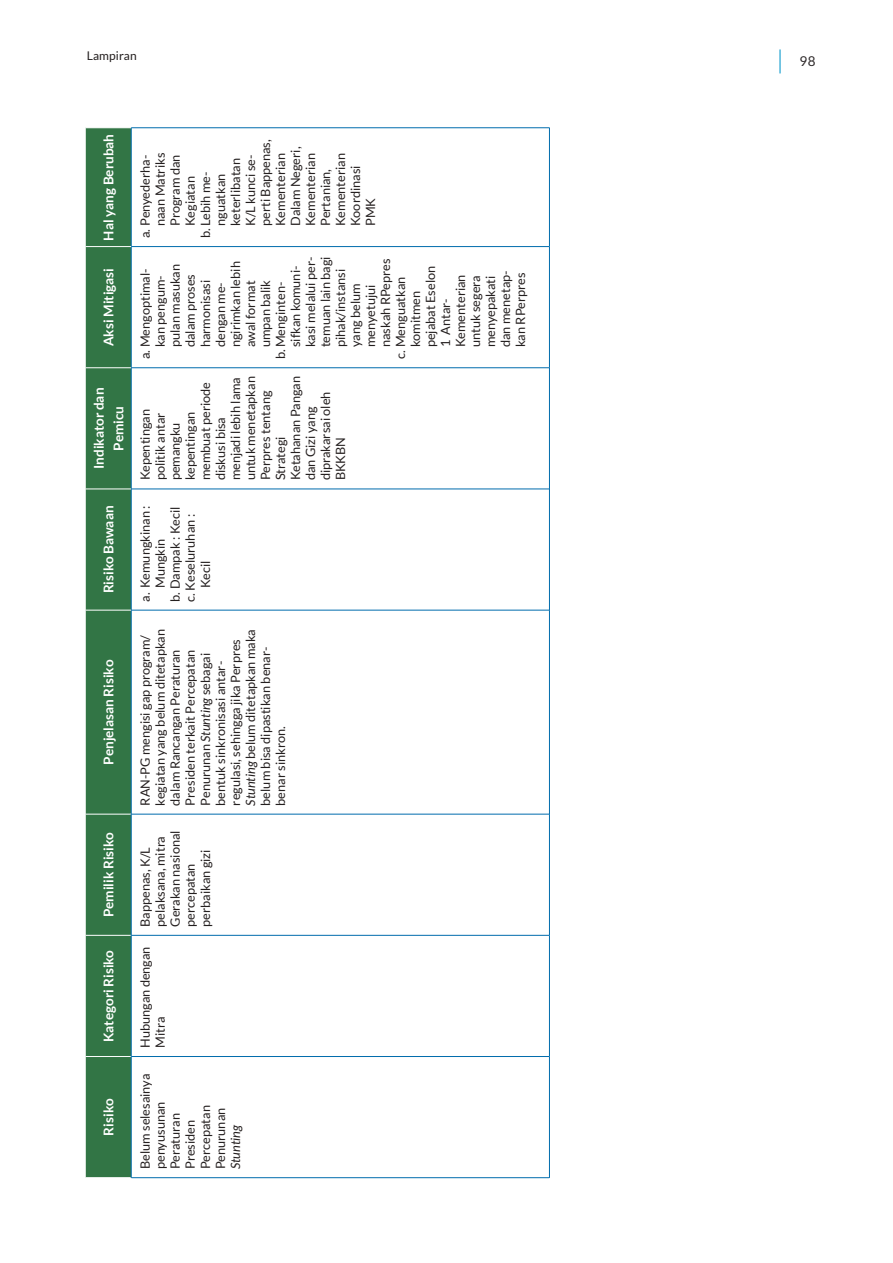
<style>
.page{position:relative;width:893px;height:1263px;background:#fff}
.page>*{position:absolute;margin:0;border:0;box-sizing:border-box;transform-origin:0 0}
.t1{font:700 13.5px/19.5px "Lato";color:#fff;text-align:center}
.t2{font:13.5px "Lato";color:#2e292a}
.t3{font:12.75px/15px "Lato";color:#241f1f}
.t4{font:italic 12.75px "Lato";color:#241f1f}
.t5{font:12px "Lato";letter-spacing:.01em;color:#241f1f}
.s1{font-style:italic}
</style>
<div class="page">
<hr style="left:779px;top:49px;width:2px;height:24px;background:#4eb5da">
<div style="left:86px;top:128px;width:45px;height:1049px;background:#327545"></div>
<hr style="left:131px;top:935px;width:418px;height:1px;background:#006cad">
<hr style="left:131px;top:610px;width:1px;height:204px;background:#006cad">
<hr style="left:131px;top:814px;width:418px;height:1px;background:#006cad">
<hr style="left:131px;top:489px;width:1px;height:121px;background:#006cad">
<hr style="left:131px;top:610px;width:418px;height:1px;background:#006cad">
<hr style="left:131px;top:368px;width:1px;height:121px;background:#006cad">
<hr style="left:131px;top:489px;width:418px;height:1px;background:#006cad">
<hr style="left:131px;top:247px;width:1px;height:121px;background:#006cad">
<hr style="left:131px;top:367px;width:418px;height:1px;background:#006cad">
<hr style="left:131px;top:128px;width:1px;height:119px;background:#006cad">
<hr style="left:131px;top:246px;width:418px;height:1px;background:#006cad">
<hr style="left:131px;top:127px;width:418px;height:1px;background:#006cad">
<hr style="left:549px;top:610px;width:1px;height:204px;background:#006cad">
<hr style="left:549px;top:489px;width:1px;height:121px;background:#006cad">
<hr style="left:549px;top:368px;width:1px;height:121px;background:#006cad">
<hr style="left:549px;top:247px;width:1px;height:121px;background:#006cad">
<hr style="left:549px;top:128px;width:1px;height:119px;background:#006cad">
<hr style="left:85px;top:1056px;width:46px;height:1px;background:#fff">
<hr style="left:85px;top:935px;width:46px;height:1px;background:#fff">
<hr style="left:85px;top:814px;width:46px;height:1px;background:#fff">
<hr style="left:85px;top:610px;width:46px;height:1px;background:#fff">
<hr style="left:85px;top:489px;width:46px;height:1px;background:#fff">
<hr style="left:85px;top:367px;width:46px;height:1px;background:#fff">
<hr style="left:85px;top:246px;width:46px;height:1px;background:#fff">
<hr style="left:131px;top:935px;width:1px;height:121px;background:#006cad">
<hr style="left:131px;top:814px;width:1px;height:121px;background:#006cad">
<hr style="left:549px;top:935px;width:1px;height:121px;background:#006cad">
<hr style="left:549px;top:814px;width:1px;height:121px;background:#006cad">
<hr style="left:131px;top:1056px;width:1px;height:122px;background:#006cad">
<hr style="left:131px;top:1177px;width:418px;height:1px;background:#006cad">
<hr style="left:131px;top:1056px;width:418px;height:1px;background:#006cad">
<hr style="left:549px;top:1056px;width:1px;height:122px;background:#006cad">
<p class="t5" style="left:87px;top:49px;width:52px">Lampiran</p>
<p class="t1" style="left:99px;top:240px;width:108px;rotate:-90deg">Hal yang Berubah</p>
<p class="t1" style="left:99px;top:346px;width:79px;rotate:-90deg">Aksi Mitigasi</p>
<p class="t1" style="left:89px;top:469px;width:83px;rotate:-90deg">Indikator dan<br>Pemicu</p>
<p class="t1" style="left:99px;top:593px;width:89px;rotate:-90deg">Risiko Bawaan</p>
<p class="t1" style="left:99px;top:764px;width:106px;rotate:-90deg">Penjelasan Risiko</p>
<p class="t1" style="left:99px;top:917px;width:86px;rotate:-90deg">Pemilik Risiko</p>
<p class="t1" style="left:99px;top:1042px;width:94px;rotate:-90deg">Kategori Risiko</p>
<p class="t1" style="left:99px;top:1135px;width:38px;rotate:-90deg">Risiko</p>
<p class="t3" style="left:258px;top:226px;width:88px;rotate:-90deg">perti Bappenas,</p>
<p class="t3" style="left:273px;top:226px;width:74px;rotate:-90deg">Kementerian</p>
<p class="t3" style="left:288px;top:226px;width:81px;rotate:-90deg">Dalam Negeri,</p>
<p class="t3" style="left:303px;top:226px;width:74px;rotate:-90deg">Kementerian</p>
<p class="t3" style="left:138px;top:238px;width:85px;rotate:-90deg">a. Penyederha-</p>
<p class="t3" style="left:153px;top:226px;width:75px;rotate:-90deg">naan Matriks</p>
<p class="t3" style="left:168px;top:226px;width:73px;rotate:-90deg">Program dan</p>
<p class="t3" style="left:333px;top:226px;width:74px;rotate:-90deg">Kementerian</p>
<p class="t3" style="left:228px;top:226px;width:69px;rotate:-90deg">keterlibatan</p>
<p class="t3" style="left:243px;top:226px;width:72px;rotate:-90deg">K/L kunci se-</p>
<p class="t3" style="left:348px;top:226px;width:62px;rotate:-90deg">Koordinasi</p>
<p class="t3" style="left:318px;top:226px;width:59px;rotate:-90deg">Pertanian,</p>
<p class="t3" style="left:183px;top:226px;width:51px;rotate:-90deg">Kegiatan</p>
<p class="t3" style="left:198px;top:238px;width:67px;rotate:-90deg">b. Lebih me-</p>
<p class="t3" style="left:213px;top:226px;width:54px;rotate:-90deg">nguatkan</p>
<p class="t3" style="left:363px;top:226px;width:30px;rotate:-90deg">PMK</p>
<p class="t3" style="left:288px;top:347px;width:83px;rotate:-90deg">sifkan komuni-</p>
<p class="t3" style="left:303px;top:347px;width:92px;rotate:-90deg">kasi melalui per-</p>
<p class="t3" style="left:318px;top:347px;width:92px;rotate:-90deg">temuan lain bagi</p>
<p class="t3" style="left:378px;top:347px;width:90px;rotate:-90deg">naskah RPepres</p>
<p class="t3" style="left:228px;top:347px;width:87px;rotate:-90deg">ngirimkan lebih</p>
<p class="t3" style="left:138px;top:359px;width:92px;rotate:-90deg">a. Mengoptimal-</p>
<p class="t3" style="left:153px;top:347px;width:73px;rotate:-90deg">kan pengum-</p>
<p class="t3" style="left:168px;top:347px;width:85px;rotate:-90deg">pulan masukan</p>
<p class="t3" style="left:183px;top:347px;width:75px;rotate:-90deg">dalam proses</p>
<p class="t3" style="left:198px;top:347px;width:69px;rotate:-90deg">harmonisasi</p>
<p class="t3" style="left:213px;top:347px;width:65px;rotate:-90deg">dengan me-</p>
<p class="t3" style="left:423px;top:347px;width:83px;rotate:-90deg">pejabat Eselon</p>
<p class="t3" style="left:333px;top:347px;width:80px;rotate:-90deg">pihak/instansi</p>
<p class="t3" style="left:453px;top:347px;width:74px;rotate:-90deg">Kementerian</p>
<p class="t3" style="left:468px;top:347px;width:73px;rotate:-90deg">untuk segera</p>
<p class="t3" style="left:483px;top:347px;width:73px;rotate:-90deg">menyepakati</p>
<p class="t3" style="left:498px;top:347px;width:78px;rotate:-90deg">dan menetap-</p>
<p class="t3" style="left:513px;top:347px;width:76px;rotate:-90deg">kan RPerpres</p>
<p class="t3" style="left:393px;top:359px;width:84px;rotate:-90deg">c. Menguatkan</p>
<p class="t3" style="left:243px;top:347px;width:68px;rotate:-90deg">awal format</p>
<p class="t3" style="left:258px;top:347px;width:69px;rotate:-90deg">umpan balik</p>
<p class="t3" style="left:273px;top:359px;width:79px;rotate:-90deg">b. Menginten-</p>
<p class="t3" style="left:348px;top:347px;width:65px;rotate:-90deg">yang belum</p>
<p class="t3" style="left:363px;top:347px;width:64px;rotate:-90deg">menyetujui</p>
<p class="t3" style="left:408px;top:347px;width:58px;rotate:-90deg">komitmen</p>
<p class="t3" style="left:438px;top:347px;width:50px;rotate:-90deg">1 Antar-</p>
<p class="t3" style="left:138px;top:480px;width:106px;rotate:-90deg">Kepentingan politik antar pemangku kepentingan membuat periode diskusi bisa menjadi lebih lama untuk menetapkan<br>Perpres tentang<br>Strategi<br>Ketahanan Pangan dan Gizi yang diprakarsai oleh<br>BKKBN</p>
<p class="t3" style="left:138px;top:602px;width:98px;rotate:-90deg">a. Kemungkinan :</p>
<p class="t3" style="left:168px;top:602px;width:96px;rotate:-90deg">b. Dampak : Kecil</p>
<p class="t3" style="left:183px;top:602px;width:89px;rotate:-90deg">c. Keseluruhan :</p>
<p class="t3" style="left:153px;top:588px;width:51px;rotate:-90deg">Mungkin</p>
<p class="t3" style="left:198px;top:588px;width:29px;rotate:-90deg">Kecil</p>
<p class="t3" style="left:138px;top:806px;width:178px;rotate:-90deg">RAN-PG mengisi gap program/ kegiatan yang belum ditetapkan dalam Rancangan Peraturan<br>Presiden terkait Percepatan<br>Penurunan <span class="s1">Stunting</span> sebagai bentuk sinkronisasi antar&shy;regulasi, sehingga jika Perpres<br><span class="s1">Stunting</span> belum ditetapkan maka belum bisa dipastikan benar&shy;benar sinkron.</p>
<p class="t3" style="left:138px;top:927px;width:98px;rotate:-90deg">Bappenas, K/L pelaksana, mitra<br>Gerakan nasional percepatan perbaikan gizi</p>
<p class="t3" style="left:138px;top:1048px;width:103px;rotate:-90deg">Hubungan dengan<br>Mitra</p>
<p class="t3" style="left:138px;top:1169px;width:97px;rotate:-90deg">Belum selesainya penyusunan<br>Peraturan<br>Presiden<br>Percepatan<br>Penurunan</p>
<p class="t4" style="left:228px;top:1169px;width:46px;rotate:-90deg">Stunting</p>
<p class="t2" style="left:799px;top:54px;width:18px">98</p>
</div>
